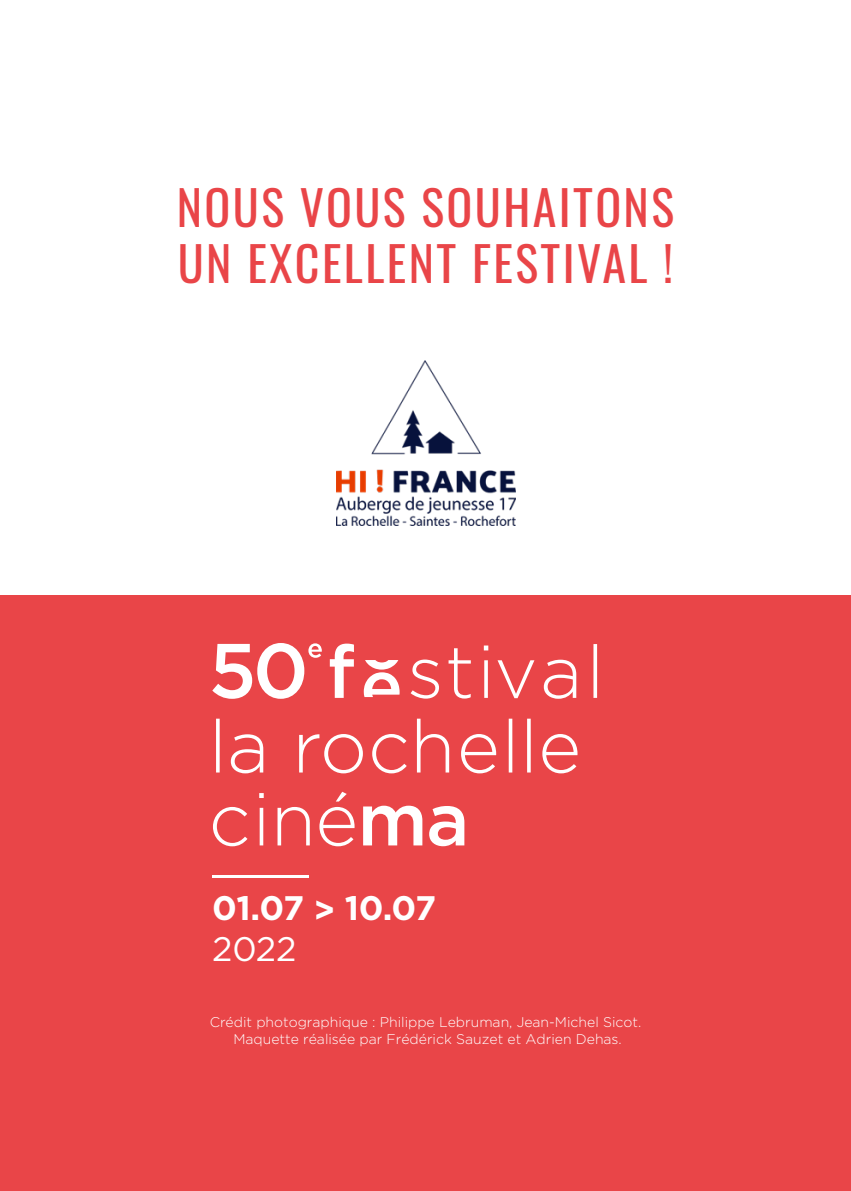
<style>
.page{position:relative;width:851px;height:1191px;background:#fff}
.page>*{position:absolute;margin:0;border:0;box-sizing:border-box;transform-origin:0 0}
.t1{font:48px/55.4px "Oswald";letter-spacing:.05em;color:#e94548}
.t2{font:700 34px "Gotham";letter-spacing:-.025em;color:#fff}
.t3{font:34px "Gotham";color:#fff}
.t4{font:300 14px/16.8px "Gotham";color:#fff;text-align:center}
</style>
<div class="page">
<div style="left:0;top:595px;width:850px;height:596px;background:#e94548"></div>
<svg style="left:213px;top:791px;width:251px;height:55px"></svg>
<svg style="left:216px;top:718px;width:361px;height:55px"></svg>
<svg style="left:212px;top:643px;width:385px;height:56px"></svg>
<hr style="left:212px;top:875px;width:97px;height:2px;background:#fff">
<img style="left:336px;top:360px;width:179px;height:166px">
<h1 class="t1" style="left:177px;top:175px;width:498px">NOUS VOUS SOUHAITONS<br>UN EXCELLENT FESTIVAL !</h1>
<h2 class="t2" style="left:212px;top:885px;width:225px">01.07 &gt; 10.07</h2>
<h2 class="t3" style="left:212px;top:930px;width:86px">2022</h2>
<p class="t4" style="left:210px;top:1013px;width:433px">Crédit photographique : Philippe Lebruman, Jean-Michel Sicot.<br>Maquette réalisée par Frédérick Sauzet et Adrien Dehas.</p>
</div>
